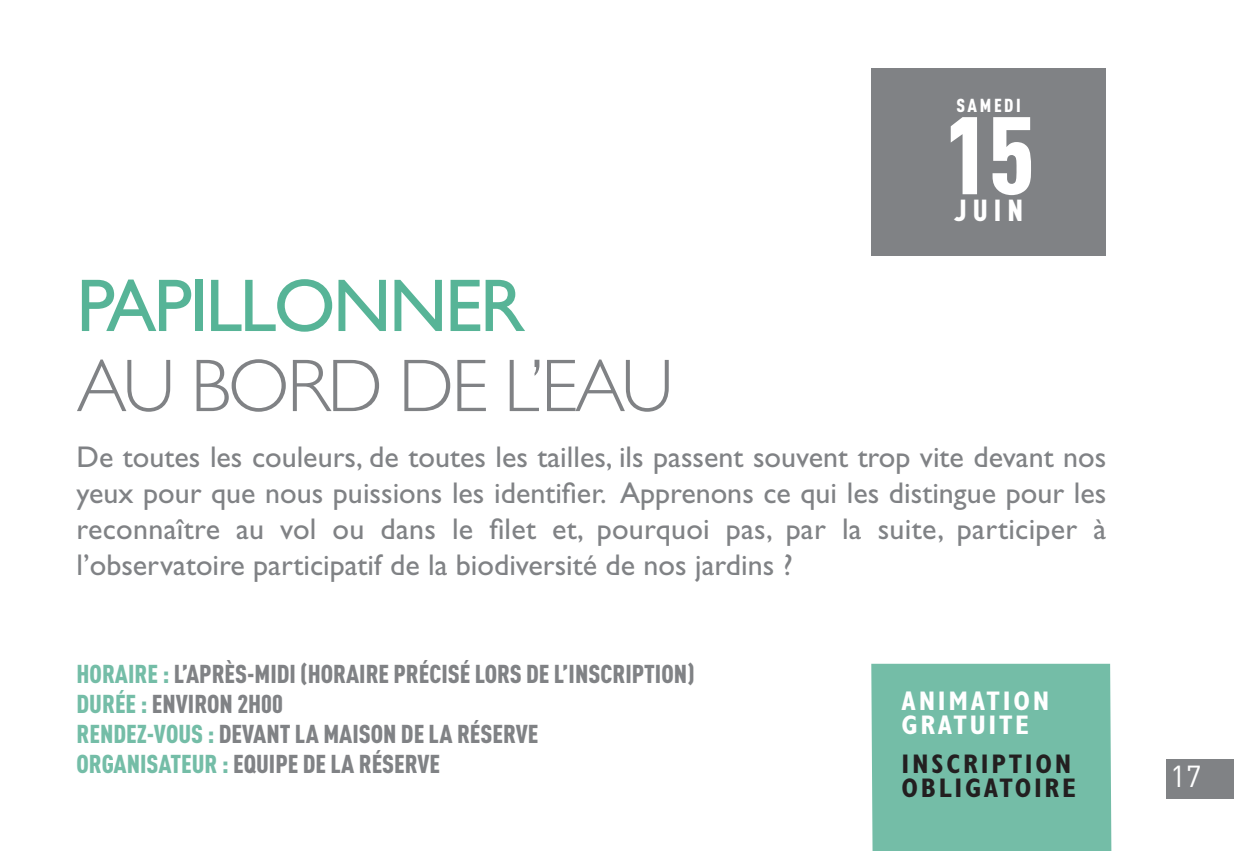
<style>
.page{position:relative;width:1234px;height:851px;background:#fff}
.page>*{position:absolute;margin:0;border:0;box-sizing:border-box;transform-origin:0 0}
.t1{font:900 108.3px "DIN Cond";color:#fff}
.t2{font:300 75px "Gill Sans Std";letter-spacing:-.035em;color:#808285}
.t3{font:75px "Gill Sans Std";letter-spacing:-.035em;color:#57b497}
.t4{font:30px/36px "Gill Sans Std";color:#808285;text-align:justify}
.t5{font:900 30px "DIN Cond";color:#fff}
.t6{font:30px "DIN";color:#fff}
.t7{font:700 condensed 27px/24px "Gill Sans Std";letter-spacing:.1em;color:#231f20}
.t8{font:700 condensed 27px/24px "Gill Sans Std";letter-spacing:.1em;color:#fff}
.t9{font:900 25.5px/30px "DIN Cond";color:#808285}
.t10{font:900 18.6px "DIN Cond";letter-spacing:.14em;color:#fff}
.s1{color:#74bda7}
</style>
<div class="page">
<div style="left:871px;top:663px;width:240px;height:187px;background:#74bda7"></div>
<div style="left:1165px;top:758px;width:68px;height:40px;background:#808285"></div>
<div style="left:871px;top:68px;width:234px;height:187px;background:#808285"></div>
<h2 class="t3" style="left:77px;top:277px;width:450px">PaPiLLonner</h2>
<h2 class="t2" style="left:77px;top:357px;width:598px">AU BORD DE L’EAU</h2>
<p class="t10" style="left:956px;top:94px;width:66px">SAMEDI</p>
<h1 class="t1" style="left:942px;top:91px;width:93px">15</h1>
<p class="t5" style="left:953px;top:192px;width:70px">JUIN</p>
<p class="t4" style="left:77px;top:441px;width:1031px">de toutes les couleurs, de toutes les tailles, ils passent souvent trop vite devant nos yeux pour que nous puissions les identifier. apprenons ce qui les distingue pour les reconnaître au vol ou dans le filet et, pourquoi pas, par la suite, participer à l’observatoire participatif de la biodiversité de nos jardins ?</p>
<p class="t9" style="left:77px;top:658px;width:619px"><span class="s1">HORAIRE :</span> L’APRÈS-MIDI (HORAIRE PRÉCISÉ LORS DE L’INSCRIPTION)<br><span class="s1">DURÉE :</span> ENVIRON 2H00<br><span class="s1">RENDEZ-VOUS :</span> DEVANT LA MAISON DE LA RÉSERVE<br><span class="s1">ORGANISATEUR :</span> EQUIPE DE LA RÉSERVE</p>
<p class="t8" style="left:901px;top:691px;width:149px">ANIMATION<br>GRATUITE</p>
<p class="t7" style="left:901px;top:754px;width:176px">INSCRIPTION<br>OBLIGATOIRE</p>
<p class="t6" style="left:1169px;top:757px;width:33px">17</p>
</div>
